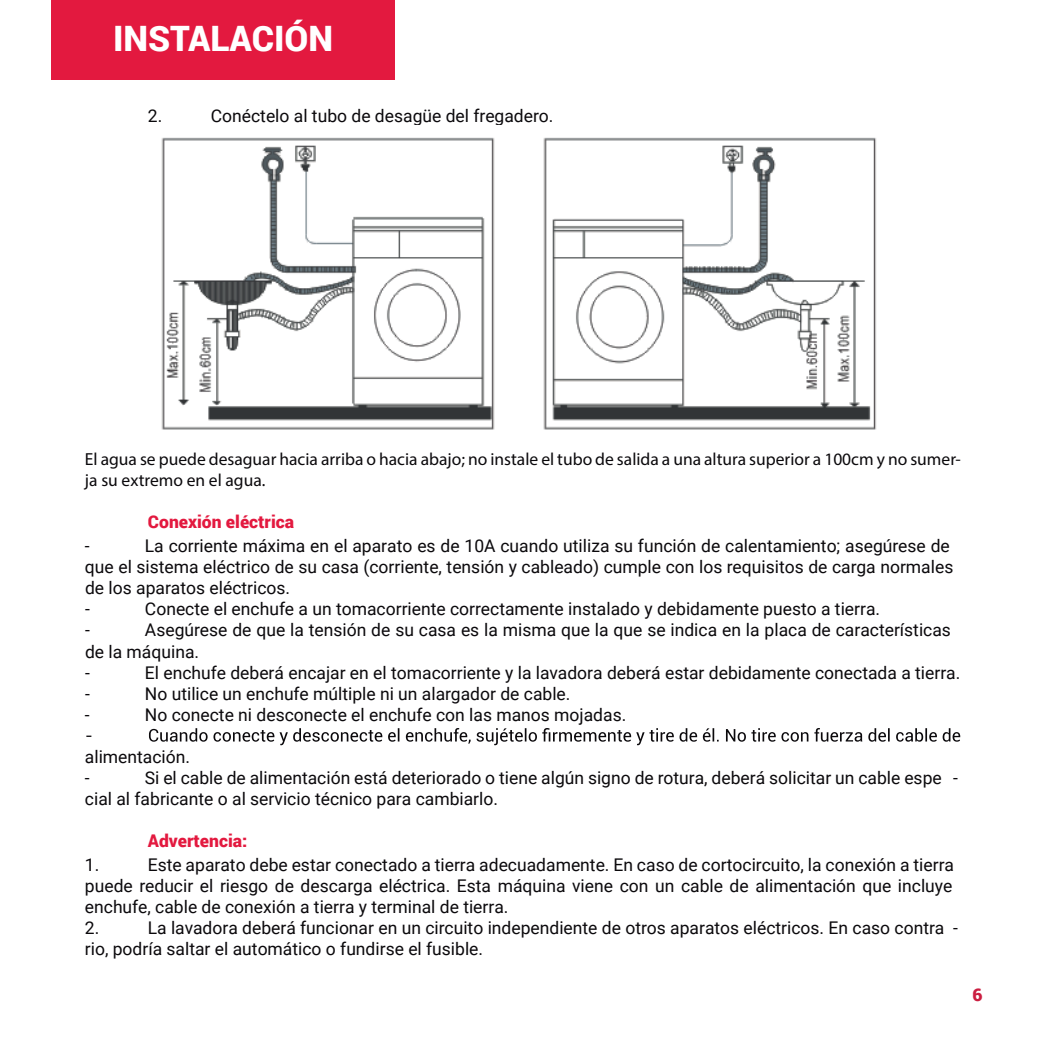
<style>
.page{position:relative;width:1042px;height:1042px;background:#fff}
.page>*{position:absolute;margin:0;border:0;box-sizing:border-box;transform-origin:0 0}
.t1{font:900 35px "Roboto";color:#fff}
.t2{font:17.5px/21px "Roboto";color:#0b090c}
.t3{font:17.5px/21px "Myriad Pro";color:#0b090c}
.t4{font:900 17.5px "Roboto";color:#e3193f}
.t5{font:900 17.5px "Roboto";color:#cb1e41}
</style>
<div class="page">
<svg style="left:86px;top:728px;width:874px;height:17px"></svg>
<img style="left:161px;top:137px;width:716px;height:293px">
<div style="left:52px;top:1px;width:343px;height:79px;background:#e3193f"></div>
<h1 class="t1" style="left:113px;top:14px;width:222px">INSTALACIÓN</h1>
<p class="t2" style="left:148px;top:104px;width:16px">2.</p>
<p class="t2" style="left:211px;top:104px;width:344px">Conéctelo al tubo de desagüe del fregadero.</p>
<p class="t3" style="left:85px;top:448px;width:877px">El agua se puede desaguar hacia arriba o hacia abajo; no instale el tubo de salida a una altura superior a 100cm y no sumer&shy;ja su extremo en el agua.</p>
<p class="t4" style="left:148px;top:509px;width:148px">Conexión eléctrica</p>
<p class="t2" style="left:85px;top:535px;width:6px">-</p>
<p class="t2" style="left:85px;top:535px;width:870px;text-indent:60px">La corriente máxima en el aparato es de 10A cuando utiliza su función de calentamiento; asegúrese de que el sistema eléctrico de su casa (corriente, tensión y cableado) cumple con los requisitos de carga normales de los aparatos eléctricos.<br>-</p>
<p class="t2" style="left:145px;top:598px;width:737px">Conecte el enchufe a un tomacorriente correctamente instalado y debidamente puesto a tierra.</p>
<p class="t2" style="left:85px;top:619px;width:867px;text-indent:60px">Asegúrese de que la tensión de su casa es la misma que la que se indica en la placa de características de la máquina.<br>-</p>
<p class="t2" style="left:85px;top:619px;width:6px">-</p>
<p class="t2" style="left:145px;top:661px;width:817px">El enchufe deberá encajar en el tomacorriente y la lavadora deberá estar debidamente conectada a tierra.</p>
<p class="t2" style="left:85px;top:682px;width:6px">-</p>
<p class="t2" style="left:145px;top:682px;width:427px">No utilice un enchufe múltiple ni un alargador de cable.</p>
<p class="t2" style="left:85px;top:703px;width:6px">-</p>
<p class="t2" style="left:145px;top:703px;width:483px">No conecte ni desconecte el enchufe con las manos mojadas.</p>
<p class="t2" style="left:85px;top:745px;width:107px">alimentación. -</p>
<p class="t2" style="left:85px;top:766px;width:874px;text-indent:60px">Si el cable de alimentación está deteriorado o tiene algún signo de rotura, deberá solicitar un cable espe - cial al fabricante o al servicio técnico para cambiarlo.</p>
<p class="t4" style="left:148px;top:828px;width:101px">Advertencia:</p>
<p class="t2" style="left:85px;top:853px;width:16px">1.</p>
<p class="t2" style="left:85px;top:853px;width:871px;text-indent:63px">Este aparato debe estar conectado a tierra adecuadamente. En caso de cortocircuito, la conexión a tierra puede reducir el riesgo de descarga eléctrica. Esta máquina viene con un cable de alimentación que incluye enchufe, cable de conexión a tierra y terminal de tierra.<br>2.</p>
<p class="t2" style="left:85px;top:916px;width:874px;text-indent:63px">La lavadora deberá funcionar en un circuito independiente de otros aparatos eléctricos. En caso contra - rio, podría saltar el automático o fundirse el fusible.</p>
<p class="t5" style="left:972px;top:982px;width:12px">6</p>
</div>
